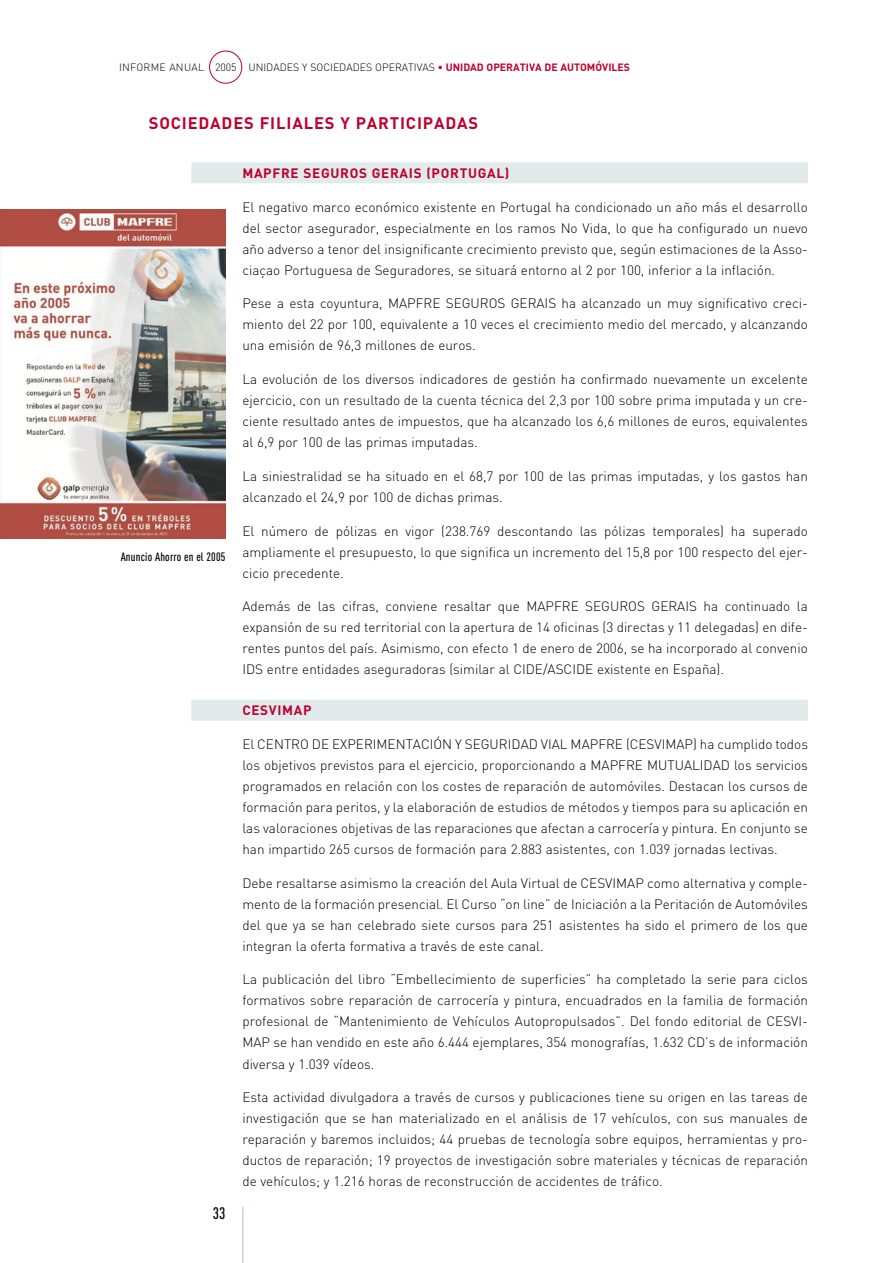
<style>
.page{position:relative;width:893px;height:1263px;background:#fff}
.page>*{position:absolute;margin:0;border:0;box-sizing:border-box;transform-origin:0 0}
.Titular_2{font:700 16.5px "DIN";letter-spacing:.05em;color:#be002f}
.t1{font:500 16.5px "DIN Cond";color:#000}
.Texto_corrido{font:300 13.5px/21px "DIN";color:#000;text-align:justify}
.Subtitulo_1{font:700 13.5px "DIN";letter-spacing:.05em;color:#be002f}
.Pie_de_foto{font:500 12px "DIN Cond";letter-spacing:.015em;color:#000}
.t2{font:300 10.5px "DIN";color:#000}
.s1{font-weight:700;color:#be002f}
</style>
<div class="page">
<hr style="left:242px;top:1207px;width:1px;height:56px;background:#c5d7d8">
<div style="left:209px;top:51px;width:33px;height:33px;border:1px solid #be002f;border-radius:50%"></div>
<div style="left:191px;top:162px;width:617px;height:21px;background:#e2ebeb"></div>
<div style="left:191px;top:700px;width:617px;height:21px;background:#e2ebeb"></div>
<img style="left:0;top:210px;width:225px;height:328px">
<p class="t2" style="left:119px;top:61px;width:513px">INFORME ANUAL 2005 UNIDADES Y SOCIEDADES OPERATIVAS <span class="s1">• UNIDAD OPERATIVA DE AUTOMÓVILES</span></p>
<p class="Titular_2" style="left:149px;top:112px;width:331px">SOCIEDADES FILIALES Y PARTICIPADAS</p>
<p class="Subtitulo_1" style="left:242px;top:164px;width:269px">MAPFRE SEGUROS GERAIS (PORTUGAL)</p>
<p class="Texto_corrido" style="left:242px;top:196px;width:567px">El negativo marco económico existente en Portugal ha condicionado un año más el desarrollo del sector asegurador, especialmente en los ramos No Vida, lo que ha configurado un nuevo año adverso a tenor del insignificante crecimiento previsto que, según estimaciones de la Asso&shy;ciaçao Portuguesa de Seguradores, se situará entorno al 2 por 100, inferior a la inflación.</p>
<p class="Texto_corrido" style="left:242px;top:293px;width:567px">Pese a esta coyuntura, MAPFRE SEGUROS GERAIS ha alcanzado un muy significativo creci&shy;miento del 22 por 100, equivalente a 10 veces el crecimiento medio del mercado, y alcanzando una emisión de 96,3 millones de euros.</p>
<p class="Texto_corrido" style="left:242px;top:369px;width:567px">La evolución de los diversos indicadores de gestión ha confirmado nuevamente un excelente ejercicio, con un resultado de la cuenta técnica del 2,3 por 100 sobre prima imputada y un cre&shy;ciente resultado antes de impuestos, que ha alcanzado los 6,6 millones de euros, equivalentes al 6,9 por 100 de las primas imputadas.</p>
<p class="Texto_corrido" style="left:242px;top:465px;width:567px">La siniestralidad se ha situado en el 68,7 por 100 de las primas imputadas, y los gastos han alcanzado el 24,9 por 100 de dichas primas.</p>
<p class="Texto_corrido" style="left:242px;top:520px;width:567px">El número de pólizas en vigor (238.769 descontando las pólizas temporales) ha superado ampliamente el presupuesto, lo que significa un incremento del 15,8 por 100 respecto del ejer&shy;cicio precedente.</p>
<p class="Texto_corrido" style="left:242px;top:596px;width:567px">Además de las cifras, conviene resaltar que MAPFRE SEGUROS GERAIS ha continuado la expansión de su red territorial con la apertura de 14 oficinas (3 directas y 11 delegadas) en dife&shy;rentes puntos del país. Asimismo, con efecto 1 de enero de 2006, se ha incorporado al convenio IDS entre entidades aseguradoras (similar al CIDE/ASCIDE existente en España).</p>
<p class="Subtitulo_1" style="left:242px;top:701px;width:71px">CESVIMAP</p>
<p class="Texto_corrido" style="left:242px;top:733px;width:567px">El CENTRO DE EXPERIMENTACIÓN Y SEGURIDAD VIAL MAPFRE (CESVIMAP) ha cumplido todos los objetivos previstos para el ejercicio, proporcionando a MAPFRE MUTUALIDAD los servicios programados en relación con los costes de reparación de automóviles. Destacan los cursos de formación para peritos, y la elaboración de estudios de métodos y tiempos para su aplicación en las valoraciones objetivas de las reparaciones que afectan a carrocería y pintura. En conjunto se han impartido 265 cursos de formación para 2.883 asistentes, con 1.039 jornadas lectivas.</p>
<p class="Texto_corrido" style="left:242px;top:872px;width:567px">Debe resaltarse asimismo la creación del Aula Virtual de CESVIMAP como alternativa y comple&shy;mento de la formación presencial. El Curso “on line” de Iniciación a la Peritación de Automóviles del que ya se han celebrado siete cursos para 251 asistentes ha sido el primero de los que integran la oferta formativa a través de este canal.</p>
<p class="Texto_corrido" style="left:242px;top:969px;width:567px">La publicación del libro “Embellecimiento de superficies” ha completado la serie para ciclos formativos sobre reparación de carrocería y pintura, encuadrados en la familia de formación profesional de “Mantenimiento de Vehículos Autopropulsados”. Del fondo editorial de CESVI-MAP se han vendido en este año 6.444 ejemplares, 354 monografías, 1.632 CD’s de información diversa y 1.039 vídeos.</p>
<p class="Texto_corrido" style="left:242px;top:1087px;width:567px">Esta actividad divulgadora a través de cursos y publicaciones tiene su origen en las tareas de investigación que se han materializado en el análisis de 17 vehículos, con sus manuales de reparación y baremos incluidos; 44 pruebas de tecnología sobre equipos, herramientas y pro&shy;ductos de reparación; 19 proyectos de investigación sobre materiales y técnicas de reparación de vehículos; y 1.216 horas de reconstrucción de accidentes de tráfico.</p>
<p class="Pie_de_foto" style="left:121px;top:549px;width:106px">Anuncio Ahorro en el 2005</p>
<p class="t1" style="left:213px;top:1204px;width:14px">33</p>
</div>
